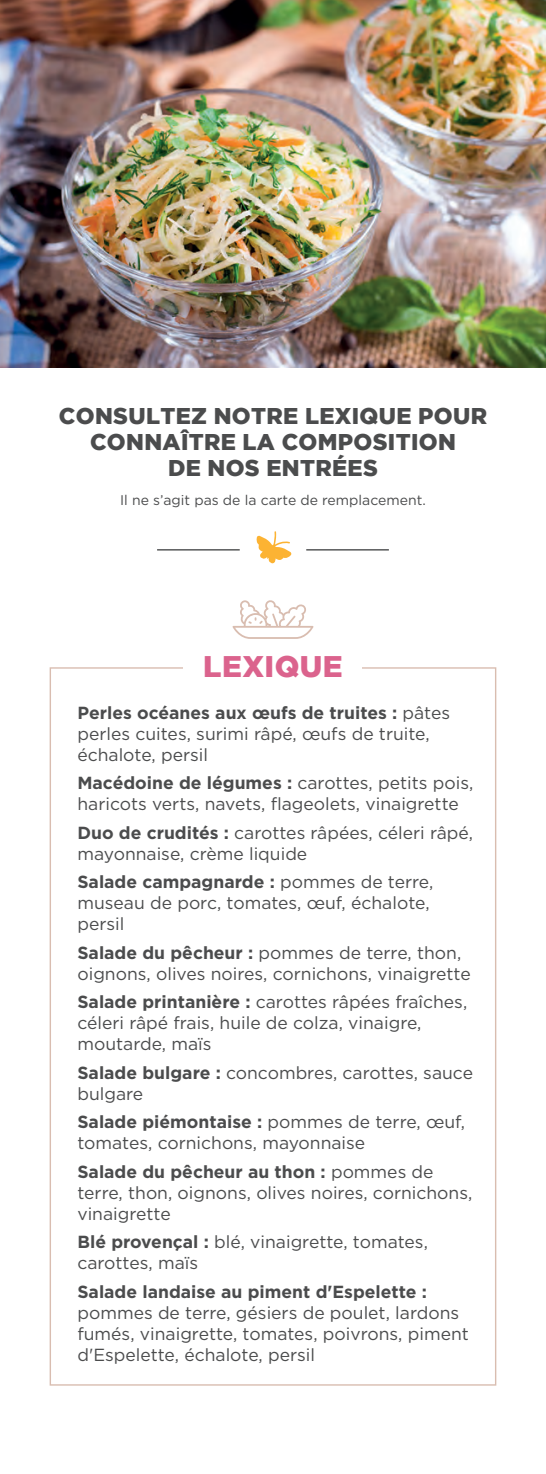
<style>
.page{position:relative;width:546px;height:1474px;background:#fff}
.page>*{position:absolute;margin:0;border:0;box-sizing:border-box;transform-origin:0 0}
.t1{font:900 29.75px "Gotham";letter-spacing:.015em;color:#db638d}
.t2{font:900 22.75px/26.2px "Gotham";letter-spacing:.015em;color:#4b4c4d;text-align:center}
.t3{font:17.5px/21px "Gotham";color:#4b4c4d}
.t4{font:14px "Gotham";color:#4b4c4d}
.s1{font-weight:700}
</style>
<div class="page">
<hr style="left:545px;top:1387px;width:1px;height:47px;background:#fcb333">
<hr style="left:157px;top:549px;width:83px;height:1px;background:#4b4c4d">
<hr style="left:306px;top:549px;width:83px;height:1px;background:#4b4c4d">
<svg style="left:256px;top:531px;width:36px;height:32px"></svg>
<svg style="left:232px;top:600px;width:81px;height:39px"></svg>
<img style="left:0;top:0;width:546px;height:367px">
<p class="t2" style="left:59px;top:402px;width:429px">CONSULTEZ NOTRE LEXIQUE POUR<br>CONNAÎTRE LA COMPOSITION<br>DE NOS ENTRÉES</p>
<p class="t4" style="left:120px;top:490px;width:307px">Il ne s’agit pas de la carte de remplacement.</p>
<p class="t1" style="left:203px;top:649px;width:141px">LEXIQUE</p>
<p class="t3" style="left:77px;top:702px;width:374px"><span class="s1">Perles océanes aux œufs de truites :</span> pâtes perles cuites, surimi râpé, œufs de truite, échalote, persil</p>
<p class="t3" style="left:77px;top:772px;width:397px"><span class="s1">Macédoine de légumes :</span> carottes, petits pois, haricots verts, navets, flageolets, vinaigrette</p>
<p class="t3" style="left:77px;top:821px;width:397px"><span class="s1">Duo de crudités :</span> carottes râpées, céleri râpé, mayonnaise, crème liquide</p>
<p class="t3" style="left:77px;top:871px;width:357px"><span class="s1">Salade campagnarde :</span> pommes de terre, museau de porc, tomates, œuf, échalote, persil</p>
<p class="t3" style="left:77px;top:941px;width:395px"><span class="s1">Salade du pêcheur :</span> pommes de terre, thon, oignons, olives noires, cornichons, vinaigrette</p>
<p class="t3" style="left:77px;top:991px;width:391px"><span class="s1">Salade printanière :</span> carottes râpées fraîches, céleri râpé frais, huile de colza, vinaigre, moutarde, maïs</p>
<p class="t3" style="left:77px;top:1061px;width:397px"><span class="s1">Salade bulgare :</span> concombres, carottes, sauce bulgare</p>
<p class="t3" style="left:77px;top:1111px;width:389px"><span class="s1">Salade piémontaise :</span> pommes de terre, œuf, tomates, cornichons, mayonnaise</p>
<p class="t3" style="left:77px;top:1160px;width:396px"><span class="s1">Salade du pêcheur au thon :</span> pommes de terre, thon, oignons, olives noires, cornichons, vinaigrette</p>
<p class="t3" style="left:77px;top:1231px;width:352px"><span class="s1">Blé provençal :</span> blé, vinaigrette, tomates, carottes, maïs</p>
<p class="t3" style="left:77px;top:1280px;width:393px"><span class="s1">Salade landaise au piment d'Espelette : </span>pommes de terre, gésiers de poulet, lardons fumés, vinaigrette, tomates, poivrons, piment d'Espelette, échalote, persil</p>
</div>
